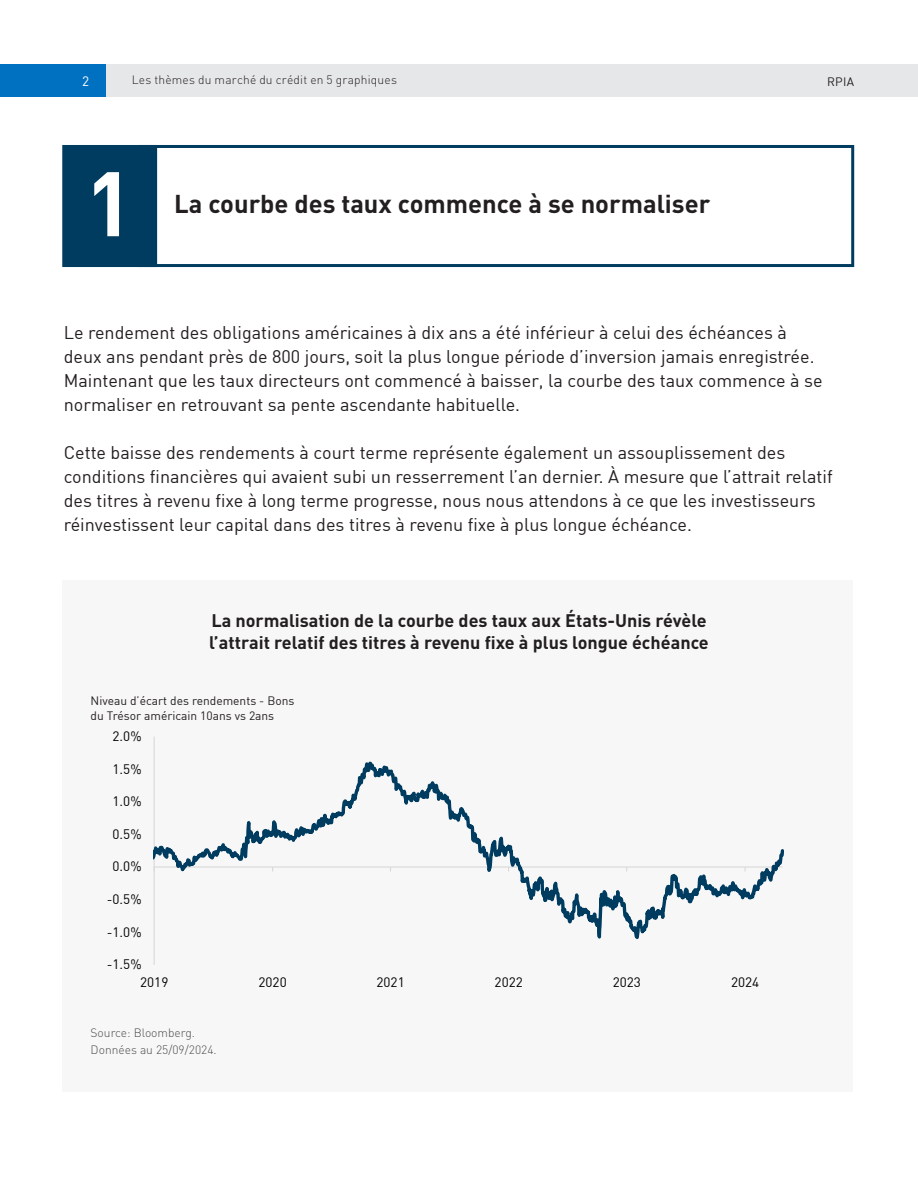
<style>
.page{position:relative;width:918px;height:1188px;background:#fff}
.page>*{position:absolute;margin:0;border:0;box-sizing:border-box;transform-origin:0 0}
.TOC_Body{font:700 90px "DIN";color:#fff}
.TOC_Body-2{font:700 25.5px "DIN";color:#231f20}
.RPIA_H{font:18px/24px "DIN";color:#231f20}
.RPIA_H-2{font:700 18px "DIN";color:#231f20}
.t1{font:13.5px "DIN";color:#000}
.t2{font:13.5px "DIN";color:#fff}
.RPIA_H-3{font:12px/15px "DIN";color:#231f20}
.t3{font:300 12px "DIN";letter-spacing:.015em;color:#231f20}
.RPIA_H-4{font:300 12px "DIN";color:#4b4c4d}
</style>
<div class="page">
<div style="left:138px;top:145px;width:716px;height:122px;border:3px solid #003c60"></div>
<div style="left:62px;top:145px;width:95px;height:122px;background:#003c60"></div>
<div style="left:62px;top:581px;width:791px;height:511px;background:#f7f7f7"></div>
<svg style="left:154px;top:736px;width:630px;height:229px"></svg>
<div style="left:0;top:64px;width:106px;height:32px;background:#0070c0"></div>
<div style="left:106px;top:64px;width:447px;height:32px;background:#e6e7e9"></div>
<div style="left:472px;top:64px;width:446px;height:32px;background:#e6e7e9"></div>
<p class="t2" style="left:82px;top:72px;width:9px">2</p>
<p class="t3" style="left:132px;top:73px;width:267px">Les thèmes du marché du crédit en 5 graphiques</p>
<p class="RPIA_H-3" style="left:827px;top:74px;width:29px">RPIA</p>
<p class="TOC_Body" style="left:85px;top:145px;width:50px">1</p>
<p class="TOC_Body-2" style="left:174px;top:188px;width:538px">La courbe des taux commence à se normaliser</p>
<p class="RPIA_H" style="left:64px;top:320px;width:760px">Le rendement des obligations américaines à dix ans a été inférieur à celui des échéances à deux ans pendant près de 800 jours, soit la plus longue période d’inversion jamais enregistrée.<br>Maintenant que les taux directeurs ont commencé à baisser, la courbe des taux commence à se normaliser en retrouvant sa pente ascendante habituelle.</p>
<p class="RPIA_H" style="left:64px;top:440px;width:771px">Cette baisse des rendements à court terme représente également un assouplissement des conditions financières qui avaient subi un resserrement l’an dernier. À mesure que l’attrait relatif des titres à revenu fixe à long terme progresse, nous nous attendons à ce que les investisseurs réinvestissent leur capital dans des titres à revenu fixe à plus longue échéance.</p>
<p class="RPIA_H-2" style="left:211px;top:609px;width:497px">La normalisation de la courbe des taux aux États-Unis révèle</p>
<p class="RPIA_H-2" style="left:209px;top:630px;width:501px">l’attrait relatif des titres à revenu fixe à plus longue échéance</p>
<p class="RPIA_H-3" style="left:91px;top:693px;width:205px">Niveau d’écart des rendements - Bons du Trésor américain 10ans vs 2ans</p>
<p class="t1" style="left:113px;top:728px;width:31px">2.0%</p>
<p class="t1" style="left:113px;top:760px;width:31px">1.5%</p>
<p class="t1" style="left:113px;top:793px;width:31px">1.0%</p>
<p class="t1" style="left:113px;top:826px;width:31px">0.5%</p>
<p class="t1" style="left:113px;top:858px;width:31px">0.0%</p>
<p class="t1" style="left:107px;top:891px;width:36px">-0.5%</p>
<p class="t1" style="left:107px;top:923px;width:36px">-1.0%</p>
<p class="t1" style="left:107px;top:956px;width:36px">-1.5%</p>
<p class="t1" style="left:140px;top:974px;width:30px">2019</p>
<p class="t1" style="left:259px;top:974px;width:30px">2020</p>
<p class="t1" style="left:377px;top:974px;width:30px">2021</p>
<p class="t1" style="left:495px;top:974px;width:30px">2022</p>
<p class="t1" style="left:613px;top:974px;width:30px">2023</p>
<p class="t1" style="left:731px;top:974px;width:30px">2024</p>
<p class="RPIA_H-4" style="left:91px;top:1025px;width:106px">Source: Bloomberg.</p>
<p class="RPIA_H-4" style="left:91px;top:1042px;width:128px">Données au 25/09/2024.</p>
</div>
